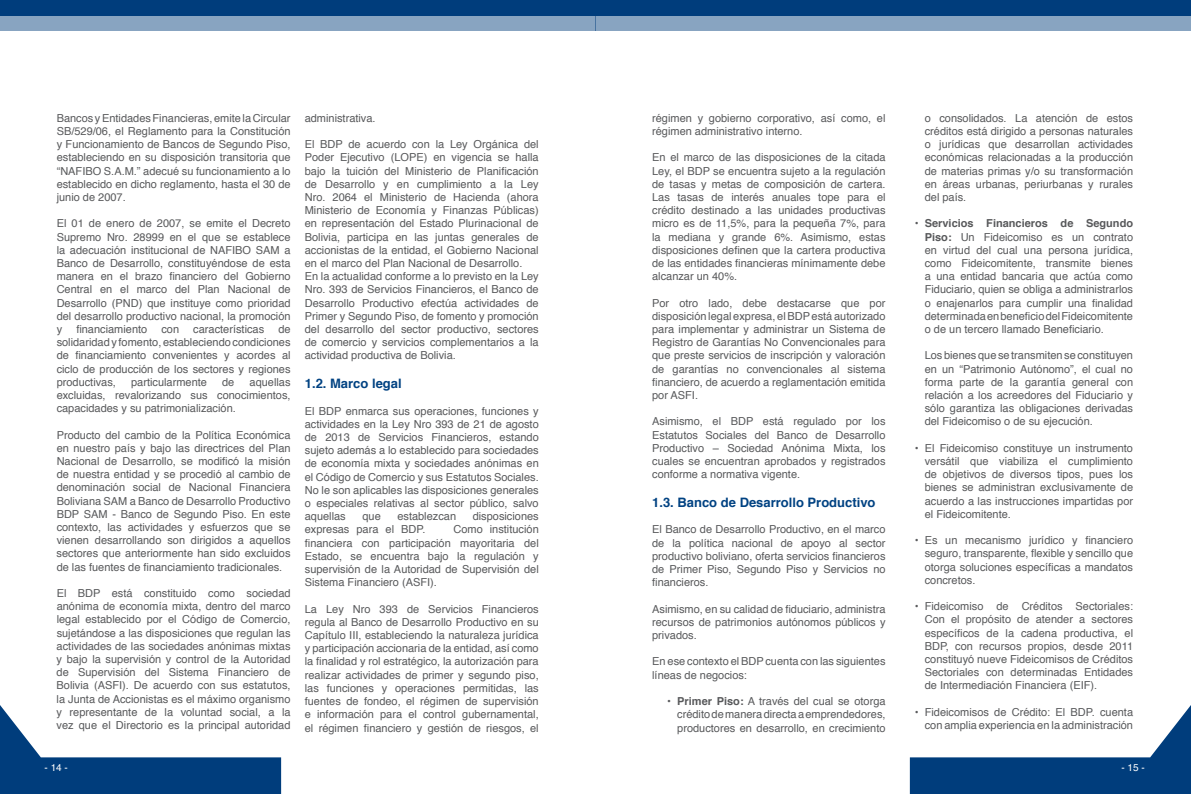
<style>
.page{position:relative;width:1191px;height:794px;background:#fff}
.page>*{position:absolute;margin:0;border:0;box-sizing:border-box;transform-origin:0 0}
.t1{font:700 13px "Helvetica";color:#004282}
.t2{font:11px/13.2px "Helvetica";color:#58595b;text-align:justify}
.t3{font:10px "Helvetica";color:#fff}
.s1{font-weight:700}
</style>
<div class="page">
<svg style="left:0;top:705px;width:281px;height:89px"></svg>
<div style="left:0;top:0;width:595px;height:15px;background:#003d7c"></div>
<div style="left:0;top:15px;width:595px;height:16px;background:#88a4c1"></div>
<svg style="left:910px;top:705px;width:281px;height:89px"></svg>
<div style="left:595px;top:0;width:596px;height:15px;background:#003d7c"></div>
<div style="left:595px;top:15px;width:596px;height:16px;background:#88a4c1"></div>
<p class="t2" style="left:57px;top:112px;width:235px">Bancos yEntidadesFinancieras, emite laCircular SB/529/06, el Reglamento para la Constitución y Funcionamiento de Bancos de Segundo Piso, estableciendo en su disposición transitoria que “NAFIBO S.A.M.” adecué su funcionamiento a lo establecido en dicho reglamento, hasta el 30 de junio de 2007.</p>
<p class="t2" style="left:57px;top:217px;width:235px">El 01 de enero de 2007, se emite el Decreto Supremo Nro. 28999 en el que se establece la adecuación institucional de NAFIBO SAM a Banco de Desarrollo, constituyéndose de esta manera en el brazo financiero del Gobierno Central en el marco del Plan Nacional de Desarrollo (PND) que instituye como prioridad del desarrollo productivo nacional, la promoción y</p>
<p class="t2" style="left:76px;top:323px;width:72px">financiamiento</p>
<p class="t2" style="left:161px;top:323px;width:19px">con</p>
<p class="t2" style="left:193px;top:323px;width:72px">características</p>
<p class="t2" style="left:57px;top:323px;width:235px;text-indent:222px">de solidaridad y fomento, estableciendo condiciones de financiamiento convenientes y acordes al ciclo de producción de los sectores y regiones productivas,</p>
<p class="t2" style="left:131px;top:376px;width:77px">particularmente</p>
<p class="t2" style="left:222px;top:376px;width:14px">de</p>
<p class="t2" style="left:57px;top:376px;width:235px;text-indent:193px">aquellas excluidas, revalorizando sus conocimientos, capacidades y su patrimonialización.</p>
<p class="t2" style="left:57px;top:428px;width:235px">Producto del cambio de la Política Económica en nuestro país y bajo las directrices del Plan Nacional de Desarrollo, se modificó la misión de nuestra entidad y se procedió al cambio de denominación social de Nacional Financiera Boliviana SAM a Banco de Desarrollo Productivo BDP SAM - Banco de Segundo Piso. En este contexto, las actividades y esfuerzos que se vienen desarrollando son dirigidos a aquellos sectores que anteriormente han sido excluidos de las fuentes de financiamiento tradicionales.</p>
<p class="t2" style="left:57px;top:587px;width:235px">El BDP está constituido como sociedad anónima de economía mixta, dentro del marco legal establecido por el Código de Comercio, sujetándose a las disposiciones que regulan las actividades de las sociedades anónimas mixtas y bajo la supervisión y control de la Autoridad de Supervisión del Sistema Financiero de Bolivia (ASFI). De acuerdo con sus estatutos, la Junta de Accionistas es el máximo organismo y representante de la voluntad social, a la vez que el Directorio es la principal autoridad</p>
<p class="t2" style="left:305px;top:112px;width:72px">administrativa.</p>
<p class="t2" style="left:305px;top:138px;width:235px;text-align:left">El BDP de acuerdo con la Ley Orgánica del Poder Ejecutivo (LOPE) en vigencia se halla bajo la tuición del Ministerio de Planificación de Desarrollo y en cumplimiento a la Ley Nro. 2064 el Ministerio de Hacienda (ahora Ministerio de Economía y Finanzas Públicas) en representación del Estado Plurinacional de Bolivia, participa en las juntas generales de accionistas de la entidad, el Gobierno Nacional en el marco del Plan Nacional de Desarrollo.<br>En la actualidad conforme a lo previsto en la Ley Nro. 393 de Servicios Financieros, el Banco de Desarrollo Productivo efectúa actividades de Primer y Segundo Piso, de fomento y promoción del desarrollo del sector productivo, sectores de comercio y servicios complementarios a la actividad productiva de Bolivia.</p>
<p class="t1" style="left:305px;top:373px;width:98px">1.2. Marco legal</p>
<p class="t2" style="left:305px;top:404px;width:235px">El BDP enmarca sus operaciones, funciones y actividades en la Ley Nro 393 de 21 de agosto de 2013 de Servicios Financieros, estando sujeto además a lo establecido para sociedades de economía mixta y sociedades anónimas en el Código de Comercio y sus Estatutos Sociales.<br>No le son aplicables las disposiciones generales o especiales relativas al sector público, salvo aquellas</p>
<p class="t2" style="left:362px;top:510px;width:20px">que</p>
<p class="t2" style="left:397px;top:510px;width:60px">establezcan</p>
<p class="t2" style="left:473px;top:510px;width:68px">disposiciones</p>
<p class="t2" style="left:305px;top:523px;width:122px">expresas para el BDP.</p>
<p class="t2" style="left:305px;top:523px;width:235px;text-indent:149px">Como institución financiera con participación mayoritaria del Estado, se encuentra bajo la regulación y supervisión de la Autoridad de Supervisión del Sistema Financiero (ASFI).</p>
<p class="t2" style="left:305px;top:602px;width:235px">La Ley Nro 393 de Servicios Financieros regula al Banco de Desarrollo Productivo en su Capítulo III, estableciendo la naturaleza jurídica y participación accionaria de la entidad, así como la finalidad y rol estratégico, la autorización para realizar actividades de primer y segundo piso, las funciones y operaciones permitidas, las fuentes de fondeo, el régimen de supervisión e información para el control gubernamental, el régimen financiero y gestión de riesgos, el</p>
<p class="t2" style="left:652px;top:112px;width:235px">régimen y gobierno corporativo, así como, el régimen administrativo interno.</p>
<p class="t2" style="left:652px;top:151px;width:235px">En el marco de las disposiciones de la citada Ley, el BDP se encuentra sujeto a la regulación de tasas y metas de composición de cartera.<br>Las tasas de interés anuales tope para el crédito destinado a las unidades productivas micro es de 11,5%, para la pequeña 7%, para la mediana y grande 6%. Asimismo, estas disposiciones definen que la cartera productiva de las entidades financieras mínimamente debe alcanzar un 40%.</p>
<p class="t2" style="left:652px;top:296px;width:235px">Por otro lado, debe destacarse que por disposición legal expresa, el BDPestá autorizado para implementar y administrar un Sistema de Registro de Garantías No Convencionales para que preste servicios de inscripción y valoración de garantías no convencionales al sistema financiero, de acuerdo a reglamentación emitida por ASFI.</p>
<p class="t2" style="left:652px;top:415px;width:235px">Asimismo, el BDP está regulado por los Estatutos Sociales del Banco de Desarrollo Productivo – Sociedad Anónima Mixta, los cuales se encuentran aprobados y registrados conforme a normativa vigente.</p>
<p class="t1" style="left:652px;top:492px;width:225px">1.3. Banco de Desarrollo Productivo</p>
<p class="t2" style="left:652px;top:523px;width:235px">El Banco de Desarrollo Productivo, en el marco de la política nacional de apoyo al sector productivo boliviano, oferta servicios financieros de Primer Piso, Segundo Piso y Servicios no financieros.</p>
<p class="t2" style="left:652px;top:602px;width:235px">Asimismo, en su calidad de fiduciario, administra recursos de patrimonios autónomos públicos y privados.</p>
<p class="t2" style="left:652px;top:655px;width:235px">En ese contexto el BDP cuenta con las siguientes líneas de negocios:</p>
<p class="t2" style="left:677px;top:695px;width:210px;text-indent:-10px">• <span class="s1">Primer Piso:</span> A través del cual se otorga créditodemaneradirectaaemprendedores, productores en desarrollo, en crecimiento</p>
<p class="t2" style="left:924px;top:112px;width:210px">o consolidados. La atención de estos créditos está dirigido a personas naturales o jurídicas que desarrollan actividades económicas relacionadas a la producción de materias primas y/o su transformación en áreas urbanas, periurbanas y rurales del país.</p>
<p class="t2" style="left:924px;top:217px;width:210px;text-indent:-10px">• <span class="s1">Servicios Financieros de Segundo Piso:</span> Un Fideicomiso es un contrato en virtud del cual una persona jurídica, como Fideicomitente, transmite bienes a una entidad bancaria que actúa como Fiduciario, quien se obliga a administrarlos o enajenarlos para cumplir una finalidad determinadaenbeneficiodelFideicomitente o de un tercero llamado Beneficiario.</p>
<p class="t2" style="left:924px;top:349px;width:210px">Los bienes que se transmiten se constituyen en un “Patrimonio Autónomo”, el cual no forma parte de la garantía general con relación a los acreedores del Fiduciario y sólo garantiza las obligaciones derivadas del Fideicomiso o de su ejecución.</p>
<p class="t2" style="left:924px;top:442px;width:210px;text-indent:-10px">• El Fideicomiso constituye un instrumento versátil que viabiliza el cumplimiento de objetivos de diversos tipos, pues los bienes se administran exclusivamente de acuerdo a las instrucciones impartidas por el Fideicomitente.</p>
<p class="t2" style="left:924px;top:534px;width:210px;text-indent:-10px">• Es un mecanismo jurídico y financiero seguro, transparente, flexible y sencillo que otorga soluciones específicas a mandatos concretos.</p>
<p class="t2" style="left:924px;top:600px;width:210px;text-indent:-10px">• Fideicomiso de Créditos Sectoriales:<br>Con el propósito de atender a sectores específicos de la cadena productiva, el BDP, con recursos propios, desde 2011 constituyó nueve Fideicomisos de Créditos Sectoriales con determinadas Entidades de Intermediación Financiera (EIF).</p>
<p class="t2" style="left:914px;top:706px;width:220px;text-align:right">• Fideicomisos de Crédito: El BDP. cuenta con amplia experiencia en la administración</p>
<p class="t3" style="left:45px;top:760px;width:25px">-14-</p>
<p class="t3" style="left:1121px;top:760px;width:25px">-15-</p>
</div>
